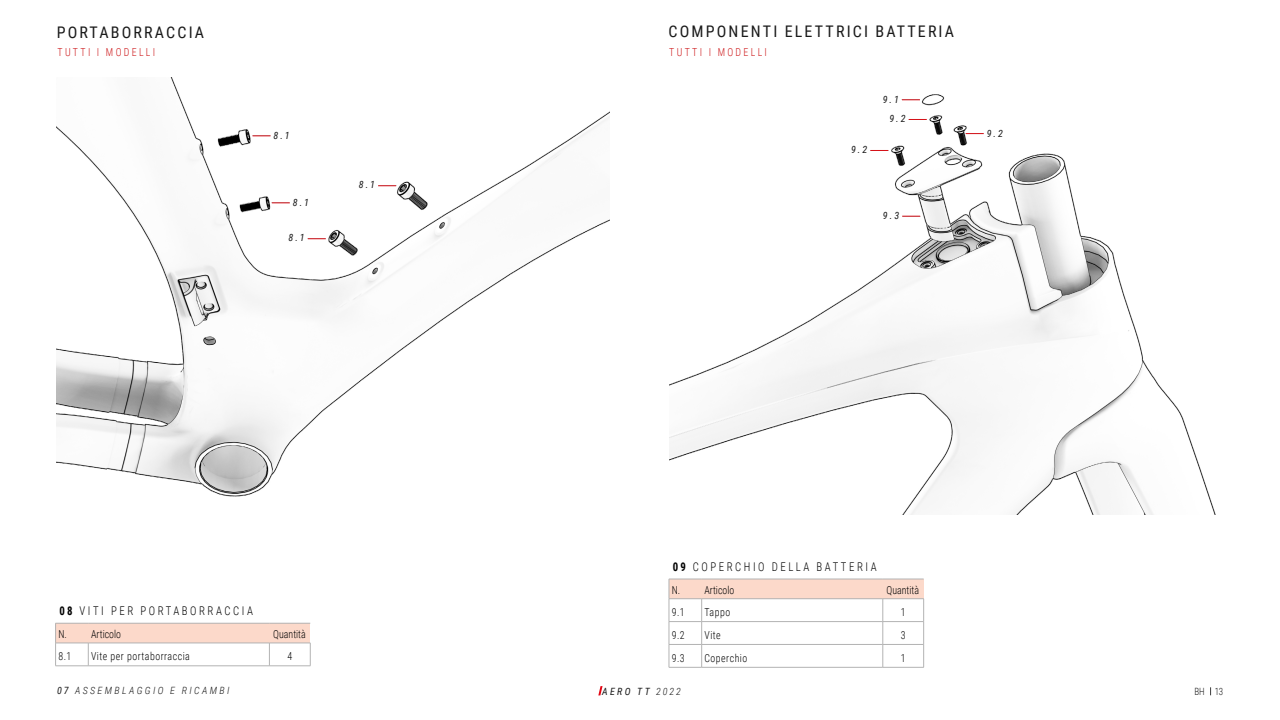
<style>
.page{position:relative;width:1280px;height:720px;background:#fff}
.page>*{position:absolute;margin:0;border:0;box-sizing:border-box;transform-origin:0 0}
.t1{font:16px "Roboto Condensed";letter-spacing:.135em;color:#1a1a1a}
.t2{font:300 12px "Roboto Condensed";letter-spacing:.235em;color:#000;scale:.9 1}
.t3{font:300 11px "Roboto Condensed";letter-spacing:.04em;color:#000;scale:.9 1}
.t4{font:300 11px "Roboto Condensed";color:#000;scale:.9 1}
.t5{font:300 11px "Roboto Condensed";letter-spacing:.235em;color:#cd1719;scale:.9 1}
.t6{font:italic 10px/19.7px "Roboto Condensed";letter-spacing:.235em;color:#1a1a1a}
.t7{font:italic 300 10px "Roboto Condensed";letter-spacing:.235em;color:#1a1a1a}
.t8{font:300 10px "Roboto Condensed";color:#1a1a1a;scale:.9 1}
.s1{font-weight:700}
.s2{font-weight:400}
.s3{font-weight:300}
</style>
<div class="page">
<svg style="left:598px;top:686px;width:5px;height:9px"></svg>
<img style="left:57px;top:77px;width:552px;height:420px">
<div style="left:56px;top:623px;width:254px;height:20px;background:#fcd9ca"></div>
<svg style="left:88px;top:644px;width:1px;height:22px"></svg>
<svg style="left:269px;top:644px;width:1px;height:22px"></svg>
<hr style="left:55px;top:666px;width:33px;height:1px;background:#b3b3b3">
<hr style="left:88px;top:666px;width:181px;height:1px;background:#b3b3b3">
<hr style="left:269px;top:666px;width:41px;height:1px;background:#b3b3b3">
<hr style="left:55px;top:623px;width:33px;height:1px;background:#b3b3b3">
<svg style="left:55px;top:623px;width:1px;height:43px"></svg>
<hr style="left:88px;top:623px;width:181px;height:1px;background:#b3b3b3">
<hr style="left:269px;top:623px;width:41px;height:1px;background:#b3b3b3">
<hr style="left:55px;top:643px;width:33px;height:1px;background:#b3b3b3">
<hr style="left:88px;top:643px;width:181px;height:1px;background:#b3b3b3">
<hr style="left:269px;top:643px;width:41px;height:1px;background:#b3b3b3">
<svg style="left:310px;top:643px;width:1px;height:23px"></svg>
<svg style="left:378px;top:186px;width:18px;height:1px"></svg>
<svg style="left:308px;top:239px;width:18px;height:1px"></svg>
<svg style="left:272px;top:203px;width:18px;height:1px"></svg>
<svg style="left:253px;top:136px;width:18px;height:1px"></svg>
<img style="left:669px;top:94px;width:547px;height:420px">
<div style="left:669px;top:579px;width:255px;height:20px;background:#fcd9ca"></div>
<hr style="left:669px;top:621px;width:33px;height:1px;background:#b3b3b3">
<hr style="left:702px;top:621px;width:181px;height:1px;background:#b3b3b3">
<hr style="left:883px;top:621px;width:41px;height:1px;background:#b3b3b3">
<hr style="left:669px;top:644px;width:33px;height:1px;background:#b3b3b3">
<hr style="left:702px;top:644px;width:181px;height:1px;background:#b3b3b3">
<svg style="left:702px;top:600px;width:1px;height:67px"></svg>
<hr style="left:883px;top:644px;width:41px;height:1px;background:#b3b3b3">
<svg style="left:883px;top:600px;width:1px;height:67px"></svg>
<hr style="left:669px;top:667px;width:33px;height:1px;background:#b3b3b3">
<hr style="left:702px;top:667px;width:181px;height:1px;background:#b3b3b3">
<hr style="left:883px;top:667px;width:41px;height:1px;background:#b3b3b3">
<hr style="left:669px;top:579px;width:33px;height:1px;background:#b3b3b3">
<svg style="left:669px;top:579px;width:1px;height:88px"></svg>
<hr style="left:702px;top:579px;width:181px;height:1px;background:#b3b3b3">
<hr style="left:883px;top:579px;width:41px;height:1px;background:#b3b3b3">
<hr style="left:669px;top:599px;width:33px;height:1px;background:#b3b3b3">
<hr style="left:702px;top:599px;width:181px;height:1px;background:#b3b3b3">
<hr style="left:883px;top:599px;width:41px;height:1px;background:#b3b3b3">
<svg style="left:924px;top:599px;width:1px;height:68px"></svg>
<svg style="left:902px;top:100px;width:18px;height:1px"></svg>
<svg style="left:909px;top:119px;width:18px;height:1px"></svg>
<svg style="left:870px;top:150px;width:18px;height:1px"></svg>
<svg style="left:902px;top:216px;width:18px;height:1px"></svg>
<svg style="left:966px;top:133px;width:18px;height:1px"></svg>
<h1 class="t1" style="left:57px;top:21px;width:149px">PORTABORRACCIA</h1>
<p class="t5" style="left:58px;top:44px;width:110px">TUTTI I MODELLI</p>
<p class="t6" style="left:274px;top:126px;width:18px">8.1</p>
<p class="t6" style="left:293px;top:193px;width:18px">8.1</p>
<p class="t6" style="left:289px;top:228px;width:18px">8.1</p>
<p class="t6" style="left:359px;top:175px;width:18px">8.1</p>
<p class="t2" style="left:60px;top:602px;width:216px"><span class="s1">08</span> VITI PER PORTABORRACCIA</p>
<p class="t3" style="left:58px;top:649px;width:16px">8.1</p>
<p class="t3" style="left:91px;top:649px;width:111px">Vite per portaborraccia</p>
<p class="t3" style="left:287px;top:649px;width:7px">4</p>
<p class="t4" style="left:58px;top:626px;width:71px">N. Articolo</p>
<p class="t4" style="left:273px;top:627px;width:38px">Quantità</p>
<h1 class="t1" style="left:669px;top:20px;width:287px">COMPONENTI ELETTRICI BATTERIA</h1>
<p class="t5" style="left:669px;top:44px;width:110px">TUTTI I MODELLI</p>
<p class="t6" style="left:851px;top:139px;width:18px">9.2</p>
<p class="t6" style="left:889px;top:89px;width:18px;text-indent:-7px">9.1<br>9.2</p>
<p class="t6" style="left:883px;top:205px;width:18px">9.3</p>
<p class="t6" style="left:987px;top:123px;width:18px">9.2</p>
<p class="t2" style="left:673px;top:558px;width:228px"><span class="s1">09</span> COPERCHIO DELLA BATTERIA</p>
<p class="t3" style="left:672px;top:604px;width:16px">9.1</p>
<p class="t3" style="left:705px;top:604px;width:30px">Tappo</p>
<p class="t3" style="left:901px;top:604px;width:7px">1</p>
<p class="t3" style="left:672px;top:627px;width:16px">9.2</p>
<p class="t3" style="left:705px;top:627px;width:20px">Vite</p>
<p class="t3" style="left:901px;top:627px;width:7px">3</p>
<p class="t3" style="left:672px;top:650px;width:16px">9.3</p>
<p class="t3" style="left:705px;top:650px;width:49px">Coperchio</p>
<p class="t3" style="left:901px;top:650px;width:7px">1</p>
<p class="t4" style="left:672px;top:582px;width:71px">N. Articolo</p>
<p class="t4" style="left:887px;top:582px;width:38px">Quantità</p>
<p class="t7" style="left:57px;top:684px;width:174px"><span class="s2">07</span> ASSEMBLAGGIO E RICAMBI</p>
<p class="t6" style="left:602px;top:681px;width:81px">AERO TT <span class="s3">2022</span></p>
<p class="t8" style="left:1194px;top:685px;width:34px">BH 13</p>
</div>
